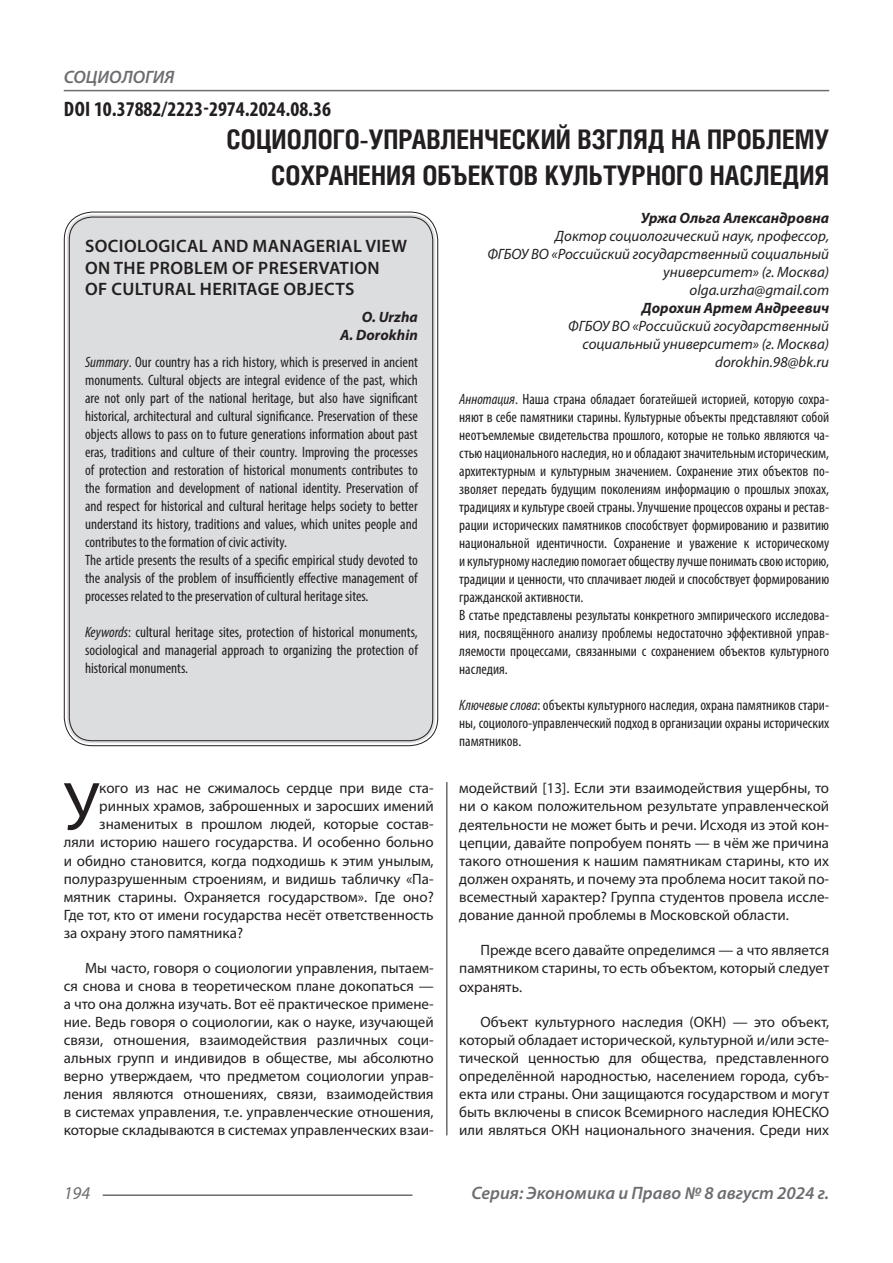
<style>
.page{position:relative;width:893px;height:1263px;background:#fff}
.page>*{position:absolute;margin:0;border:0;box-sizing:border-box;transform-origin:0 0}
.Статья_текст_первый{font:68.4px "Myriad Pro";color:#231f20}
.Статья_название{font:700 27px/36px "Helios Cond C";color:#231f20;text-align:right}
.ДОИ{font:700 condensed 21px "Myriad Pro";color:#231f20}
.Статья_название_англ{font:600 18px/21.6px "Myriad Pro";letter-spacing:.02em;color:#231f20}
.t1{font:italic 600 18px "Myriad Pro";color:#6c6d70}
.t2{font:italic 18px "Myriad Pro";color:#6c6d70}
.Статья_текст{font:15px/18.1px "Myriad Pro";color:#231f20;text-align:justify}
.Статья_аннотация_тек{font:condensed 15px/18px "Myriad Pro";color:#231f20;text-align:justify}
.Статья_аннотация_анг{font:condensed 15px/18px "Myriad Pro";color:#231f20;text-align:justify}
.Статья_текст_первый-2{font:15px "Myriad Pro";color:#231f20}
.Статья_автор_инфо{font:italic 15px/18px "Myriad Pro";color:#231f20;text-align:right}
.Статья_автор_инфо-2{font:italic 700 15px "Myriad Pro";color:#231f20}
.Статья_автор_англ{font:italic 700 15px "Myriad Pro";color:#231f20}
.s1{font-style:italic}
</style>
<div class="page">
<hr style="left:446px;top:128px;width:1px;height:1007px;background:#231f20">
<hr style="left:103px;top:1194px;width:309px;height:2px;background:#6c6d70">
<hr style="left:64px;top:90px;width:765px;height:1px;background:#6c6d70">
<div style="left:443px;top:128px;width:10px;height:654px;background:#fff"></div>
<div style="left:67px;top:215px;width:368px;height:528px;background:#dcdddf;border-radius:26px"></div>
<p class="t1" style="left:64px;top:66px;width:112px">СОЦИОЛОГИЯ</p>
<p class="ДОИ" style="left:64px;top:96px;width:269px">DOI 10.37882/2223-2974.2024.08.36</p>
<p class="Статья_название" style="left:227px;top:121px;width:604px">СОЦИОЛОГО-УПРАВЛЕНЧЕСКИЙ ВЗГЛЯД НА ПРОБЛЕМУ<br>СОХРАНЕНИЯ ОБЪЕКТОВ КУЛЬТУРНОГО НАСЛЕДИЯ</p>
<p class="Статья_автор_инфо-2" style="left:641px;top:208px;width:190px">Уржа Ольга Александровна</p>
<p class="Статья_автор_инфо" style="left:487px;top:227px;width:343px">Доктор социологический наук, профессор,<br>ФГБОУ ВО «Российский государственный социальный университет» (г. Москва)</p>
<p class="Статья_автор_инфо" style="left:690px;top:281px;width:141px">olga.urzha@gmail.com</p>
<p class="Статья_автор_инфо-2" style="left:642px;top:298px;width:189px">Дорохин Артем Андреевич</p>
<p class="Статья_автор_инфо" style="left:568px;top:317px;width:262px">ФГБОУ ВО «Российский государственный социальный университет» (г. Москва)</p>
<p class="Статья_автор_инфо" style="left:715px;top:353px;width:116px">dorokhin.98@bk.ru</p>
<p class="Статья_аннотация_тек" style="left:459px;top:390px;width:371px"><span class="s1">Аннотация</span>. Наша страна обладает богатейшей историей, которую сохра&shy;няют в себе памятники старины. Культурные объекты представляют собой неотъемлемые свидетельства прошлого, которые не только являются ча&shy;стью национального наследия, но и обладают значительным историческим, архитектурным и культурным значением. Сохранение этих объектов по&shy;зволяет передать будущим поколениям информацию о прошлых эпохах, традициях и культуре своей страны. Улучшение процессов охраны и рестав&shy;рации исторических памятников способствует формированию и развитию национальной идентичности. Сохранение и уважение к историческому и культурному наследию помогает обществу лучше понимать свою историю, традиции и ценности, что сплачивает людей и способствует формированию гражданской активности.</p>
<p class="Статья_аннотация_тек" style="left:459px;top:606px;width:371px">В статье представлены результаты конкретного эмпирического исследова&shy;ния, посвящённого анализу проблемы недостаточно эффективной управ&shy;ляемости процессами, связанными с сохранением объектов культурного наследия.</p>
<p class="Статья_аннотация_тек" style="left:459px;top:696px;width:371px"><span class="s1">Ключевые слова</span>: объекты культурного наследия, охрана памятников стари&shy;ны, социолого-управленческий подход в организации охраны исторических памятников.</p>
<p class="Статья_название_англ" style="left:85px;top:235px;width:323px">SOCIOLOGICAL AND MANAGERIAL VIEW<br>ON THE PROBLEM OF PRESERVATION<br>OF CULTURAL HERITAGE OBJECTS</p>
<p class="Статья_автор_англ" style="left:362px;top:307px;width:57px">O. Urzha</p>
<p class="Статья_автор_англ" style="left:340px;top:325px;width:79px">A. Dorokhin</p>
<p class="Статья_аннотация_анг" style="left:85px;top:353px;width:334px"><span class="s1">Summary</span>. Our country has a rich history, which is preserved in ancient monuments. Cultural objects are integral evidence of the past, which are not only part of the national heritage, but also have significant historical, architectural and cultural significance. Preservation of these objects allows to pass on to future generations information about past eras, traditions and culture of their country. Improving the processes of protection and restoration of historical monuments contributes to the formation and development of national identity. Preservation of and respect for historical and cultural heritage helps society to better understand its history, traditions and values, which unites people and contributes to the formation of civic activity.</p>
<p class="Статья_аннотация_анг" style="left:85px;top:551px;width:334px">The article presents the results of a specific empirical study devoted to the analysis of the problem of insufficiently effective management of processes related to the preservation of cultural heritage sites.</p>
<p class="Статья_аннотация_анг" style="left:85px;top:623px;width:334px"><span class="s1">Keywords</span>: cultural heritage sites, protection of historical monuments, sociological and managerial approach to organizing the protection of historical monuments.</p>
<p class="Статья_текст_первый" style="left:64px;top:764px;width:37px">У</p>
<p class="Статья_текст_первый-2" style="left:99px;top:779px;width:336px">кого из нас не сжималось сердце при виде ста-</p>
<p class="Статья_текст_первый-2" style="left:99px;top:797px;width:336px">ринных храмов, заброшенных и заросших имений</p>
<p class="Статья_текст_первый-2" style="left:99px;top:815px;width:336px">знаменитых в прошлом людей, которые состав-</p>
<p class="Статья_текст_первый-2" style="left:64px;top:833px;width:371px">ляли историю нашего государства. И особенно больно</p>
<p class="Статья_текст_первый-2" style="left:64px;top:851px;width:371px">и обидно становится, когда подходишь к этим унылым,</p>
<p class="Статья_текст_первый-2" style="left:64px;top:869px;width:371px">полуразрушенным строениям, и видишь табличку «Па-</p>
<p class="Статья_текст_первый-2" style="left:64px;top:887px;width:371px">мятник старины. Охраняется государством». Где оно?</p>
<p class="Статья_текст_первый-2" style="left:64px;top:905px;width:371px">Где тот, кто от имени государства несёт ответственность</p>
<p class="Статья_текст_первый-2" style="left:64px;top:923px;width:181px">за охрану этого памятника?</p>
<p class="Статья_текст" style="left:64px;top:958px;width:371px;text-indent:21px">Мы часто, говоря о социологии управления, пытаем&shy;ся снова и снова в теоретическом плане докопаться — а что она должна изучать. Вот её практическое примене&shy;ние. Ведь говоря о социологии, как о науке, изучающей связи, отношения, взаимодействия различных соци&shy;альных групп и индивидов в обществе, мы абсолютно верно утверждаем, что предметом социологии управ&shy;ления являются отношениях, связи, взаимодействия в системах управления, т.е. управленческие отношения, которые складываются в системах управленческих взаи-</p>
<p class="Статья_текст" style="left:459px;top:779px;width:371px">модействий [13]. Если эти взаимодействия ущербны, то ни о каком положительном результате управленческой деятельности не может быть и речи. Исходя из этой кон&shy;цепции, давайте попробуем понять — в чём же причина такого отношения к нашим памятникам старины, кто их должен охранять, и почему эта проблема носит такой по&shy;всеместный характер? Группа студентов провела иссле&shy;дование данной проблемы в Московской области.</p>
<p class="Статья_текст" style="left:459px;top:941px;width:371px;text-indent:21px">Прежде всего давайте определимся — а что является памятником старины, то есть объектом, который следует охранять.</p>
<p class="Статья_текст" style="left:459px;top:1012px;width:371px;text-indent:21px">Объект культурного наследия (ОКН) — это объект, который обладает исторической, культурной и/или эсте&shy;тической ценностью для общества, представленного определённой народностью, населением города, субъ&shy;екта или страны. Они защищаются государством и могут быть включены в список Всемирного наследия ЮНЕСКО или являться ОКН национального значения. Среди них</p>
<p class="t2" style="left:64px;top:1182px;width:28px">194</p>
<p class="t1" style="left:471px;top:1182px;width:359px">Серия: Экономика и Право № 8 август 2024 г.</p>
</div>
